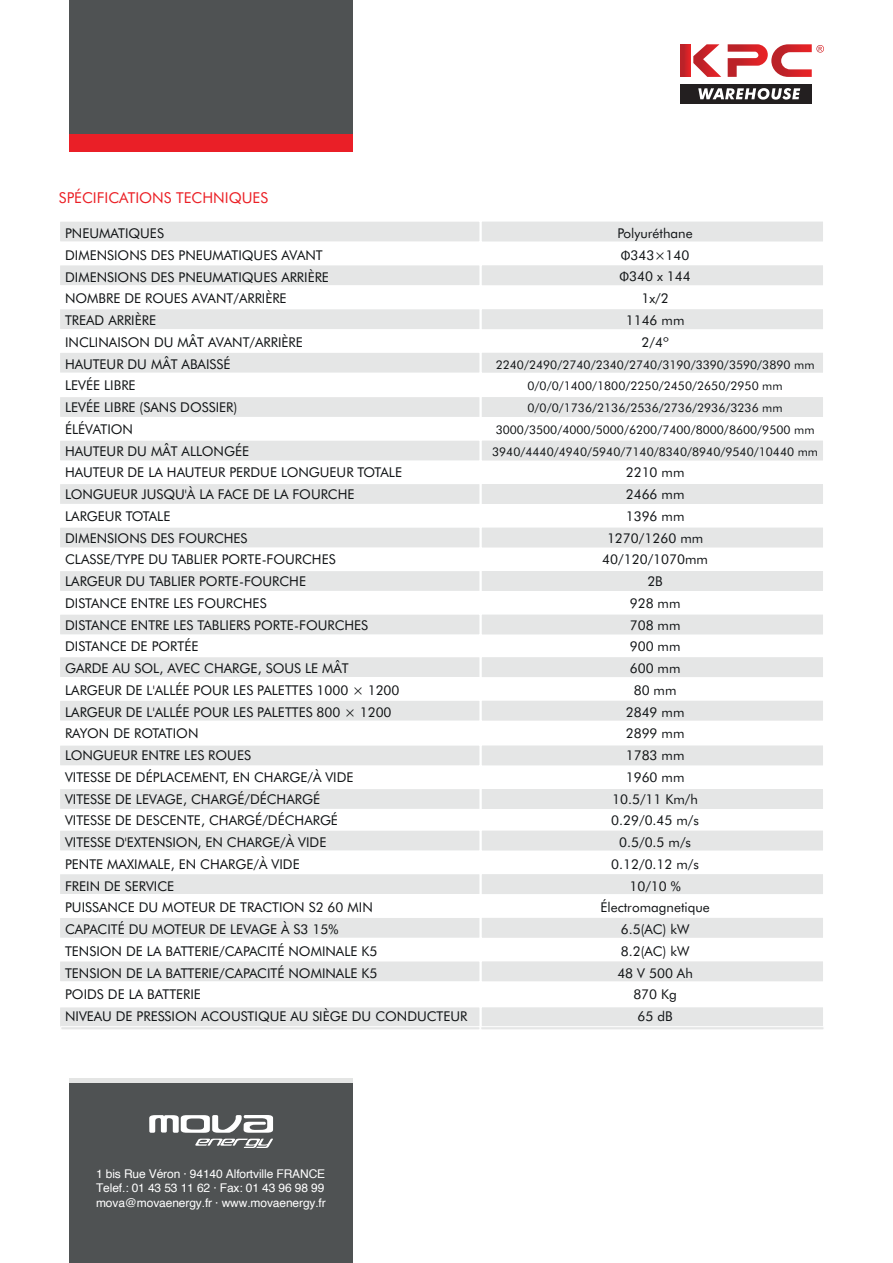
<style>
.page{position:relative;width:893px;height:1263px;background:#fff}
.page>*{position:absolute;margin:0;border:0;box-sizing:border-box;transform-origin:0 0}
.t1{font:15px "Futura BT";color:#eb1f25}
.t2{font:13.5px/21.8px "Futura BT";color:#111416;text-align:center}
.t3{font:12px/21.8px "Futura BT";color:#111416;text-align:center}
.t4{font:12px/14.4px "Helvetica";letter-spacing:-.01em;color:#fff}
.s1{font-family:"Myriad Pro"}
</style>
<div class="page">
<div style="left:58px;top:219px;width:424px;height:25px;background:#e5e6e6;border:2px solid #fff"></div>
<div style="left:58px;top:263px;width:424px;height:24px;background:#e5e6e6;border:2px solid #fff"></div>
<div style="left:58px;top:307px;width:424px;height:24px;background:#e5e6e6;border:2px solid #fff"></div>
<div style="left:480px;top:220px;width:345px;height:24px;background:#e5e6e6;border:2px solid #fff"></div>
<div style="left:480px;top:263px;width:345px;height:24px;background:#e5e6e6;border:2px solid #fff"></div>
<div style="left:480px;top:307px;width:345px;height:24px;background:#e5e6e6;border:2px solid #fff"></div>
<div style="left:58px;top:351px;width:424px;height:24px;background:#e5e6e6;border:2px solid #fff"></div>
<div style="left:480px;top:351px;width:345px;height:24px;background:#e5e6e6;border:2px solid #fff"></div>
<div style="left:58px;top:395px;width:424px;height:24px;background:#e5e6e6;border:2px solid #fff"></div>
<div style="left:480px;top:395px;width:345px;height:24px;background:#e5e6e6;border:2px solid #fff"></div>
<div style="left:58px;top:438px;width:424px;height:25px;background:#e5e6e6;border:2px solid #fff"></div>
<div style="left:480px;top:439px;width:345px;height:23px;background:#e5e6e6;border:2px solid #fff"></div>
<div style="left:58px;top:482px;width:424px;height:24px;background:#e5e6e6;border:2px solid #fff"></div>
<div style="left:480px;top:482px;width:345px;height:24px;background:#e5e6e6;border:2px solid #fff"></div>
<div style="left:58px;top:525px;width:424px;height:25px;background:#e5e6e6;border:2px solid #fff"></div>
<div style="left:480px;top:525px;width:345px;height:24px;background:#e5e6e6;border:2px solid #fff"></div>
<div style="left:58px;top:569px;width:424px;height:24px;background:#e5e6e6;border:2px solid #fff"></div>
<div style="left:480px;top:569px;width:345px;height:24px;background:#e5e6e6;border:2px solid #fff"></div>
<div style="left:58px;top:612px;width:424px;height:25px;background:#e5e6e6;border:2px solid #fff"></div>
<div style="left:480px;top:612px;width:345px;height:24px;background:#e5e6e6;border:2px solid #fff"></div>
<div style="left:58px;top:655px;width:424px;height:24px;background:#e5e6e6;border:2px solid #fff"></div>
<div style="left:480px;top:655px;width:345px;height:24px;background:#e5e6e6;border:2px solid #fff"></div>
<div style="left:58px;top:698px;width:424px;height:25px;background:#e5e6e6;border:2px solid #fff"></div>
<div style="left:480px;top:699px;width:345px;height:24px;background:#e5e6e6;border:2px solid #fff"></div>
<div style="left:58px;top:743px;width:424px;height:24px;background:#e5e6e6;border:2px solid #fff"></div>
<div style="left:480px;top:743px;width:345px;height:24px;background:#e5e6e6;border:2px solid #fff"></div>
<div style="left:58px;top:787px;width:424px;height:24px;background:#e5e6e6;border:2px solid #fff"></div>
<div style="left:480px;top:787px;width:345px;height:24px;background:#e5e6e6;border:2px solid #fff"></div>
<div style="left:58px;top:828px;width:424px;height:25px;background:#e5e6e6;border:2px solid #fff"></div>
<div style="left:480px;top:828px;width:345px;height:24px;background:#e5e6e6;border:2px solid #fff"></div>
<div style="left:58px;top:872px;width:424px;height:24px;background:#e5e6e6;border:2px solid #fff"></div>
<div style="left:480px;top:872px;width:345px;height:24px;background:#e5e6e6;border:2px solid #fff"></div>
<div style="left:58px;top:916px;width:424px;height:24px;background:#e5e6e6;border:2px solid #fff"></div>
<div style="left:480px;top:916px;width:345px;height:24px;background:#e5e6e6;border:2px solid #fff"></div>
<div style="left:58px;top:959px;width:424px;height:24px;background:#e5e6e6;border:2px solid #fff"></div>
<div style="left:480px;top:959px;width:345px;height:24px;background:#e5e6e6;border:2px solid #fff"></div>
<div style="left:58px;top:1005px;width:424px;height:24px;background:#e5e6e6;border:2px solid #fff"></div>
<div style="left:480px;top:1005px;width:345px;height:24px;background:#e5e6e6;border:2px solid #fff"></div>
<svg style="left:480px;top:1026px;width:344px;height:3px"></svg>
<svg style="left:60px;top:1026px;width:420px;height:3px"></svg>
<div style="left:681px;top:84px;width:131px;height:20px;background:#231f20"></div>
<svg style="left:681px;top:44px;width:9px;height:33px"></svg>
<svg style="left:693px;top:44px;width:28px;height:33px"></svg>
<svg style="left:728px;top:44px;width:96px;height:33px"></svg>
<svg style="left:698px;top:88px;width:102px;height:12px"></svg>
<div style="left:69px;top:1083px;width:284px;height:180px;background:#4f5253"></div>
<hr style="left:69px;top:1079px;width:284px;height:4px;background:#e4e5e4">
<svg style="left:149px;top:1115px;width:124px;height:33px"></svg>
<div style="left:69px;top:134px;width:284px;height:17px;background:#ea1f27"></div>
<div style="left:69px;top:0;width:284px;height:134px;background:#4f5253"></div>
<p class="t1" style="left:59px;top:188px;width:211px">SPÉCIFICATIONS TECHNIQUES</p>
<p class="t2" style="left:65px;top:222px;width:404px;text-align:left">PNEUMATIQUES<br>DIMENSIONS DES PNEUMATIQUES AVANT<br>DIMENSIONS DES PNEUMATIQUES ARRIÈRE<br>NOMBRE DE ROUES AVANT/ARRIÈRE<br>TREAD ARRIÈRE<br>INCLINAISON DU MÂT AVANT/ARRIÈRE<br>HAUTEUR DU MÂT ABAISSÉ<br>LEVÉE LIBRE<br>LEVÉE LIBRE (SANS DOSSIER)<br>ÉLÉVATION<br>HAUTEUR DU MÂT ALLONGÉE<br>HAUTEUR DE LA HAUTEUR PERDUE LONGUEUR TOTALE<br>LONGUEUR JUSQU'À LA FACE DE LA FOURCHE<br>LARGEUR TOTALE<br>DIMENSIONS DES FOURCHES<br>CLASSE/TYPE DU TABLIER PORTE-FOURCHES<br>LARGEUR DU TABLIER PORTE-FOURCHE<br>DISTANCE ENTRE LES FOURCHES<br>DISTANCE ENTRE LES TABLIERS PORTE-FOURCHES<br>DISTANCE DE PORTÉE<br>GARDE AU SOL, AVEC CHARGE, SOUS LE MÂT<br>LARGEUR DE L'ALLÉE POUR LES PALETTES 1000 × 1200<br>LARGEUR DE L'ALLÉE POUR LES PALETTES 800 × 1200<br>RAYON DE ROTATION<br>LONGUEUR ENTRE LES ROUES<br>VITESSE DE DÉPLACEMENT, EN CHARGE/À VIDE<br>VITESSE DE LEVAGE, CHARGÉ/DÉCHARGÉ<br>VITESSE DE DESCENTE, CHARGÉ/DÉCHARGÉ<br>VITESSE D'EXTENSION, EN CHARGE/À VIDE<br>PENTE MAXIMALE, EN CHARGE/À VIDE<br>FREIN DE SERVICE<br>PUISSANCE DU MOTEUR DE TRACTION S2 60 MIN<br>CAPACITÉ DU MOTEUR DE LEVAGE À S3 15%<br>TENSION DE LA BATTERIE/CAPACITÉ NOMINALE K5<br>TENSION DE LA BATTERIE/CAPACITÉ NOMINALE K5<br>POIDS DE LA BATTERIE<br>NIVEAU DE PRESSION ACOUSTIQUE AU SIÈGE DU CONDUCTEUR</p>
<p class="t2" style="left:617px;top:222px;width:77px">Polyuréthane<br><span class="s1">Φ</span>343×140<br><span class="s1">Φ</span>340 x 144<br>1x/2<br>1146 mm<br>2/4º</p>
<p class="t3" style="left:492px;top:353px;width:327px">2240/2490/2740/2340/2740/3190/3390/3590/3890 mm 0/0/0/1400/1800/2250/2450/2650/2950 mm 0/0/0/1736/2136/2536/2736/2936/3236 mm 3000/3500/4000/5000/6200/7400/8000/8600/9500 mm 3940/4440/4940/5940/7140/8340/8940/9540/10440 mm</p>
<p class="t2" style="left:600px;top:461px;width:111px">2210 mm<br>2466 mm<br>1396 mm<br>1270/1260 mm<br>40/120/1070mm<br>2B<br>928 mm<br>708 mm<br>900 mm<br>600 mm<br>80 mm<br>2849 mm<br>2899 mm<br>1783 mm<br>1960 mm<br>10.5/11 Km/h<br>0.29/0.45 m/s<br>0.5/0.5 m/s<br>0.12/0.12 m/s<br>10/10 %<br>Électromagnetique<br>6.5(AC) kW<br>8.2(AC) kW<br>48 V 500 Ah<br>870 Kg<br>65 dB</p>
<p class="t4" style="left:96px;top:1167px;width:231px">1 bis Rue Véron · 94140 Alfortville FRANCE<br>Telef.: 01 43 53 11 62 · Fax: 01 43 96 98 99 mova@movaenergy.fr · www.movaenergy.fr</p>
</div>
